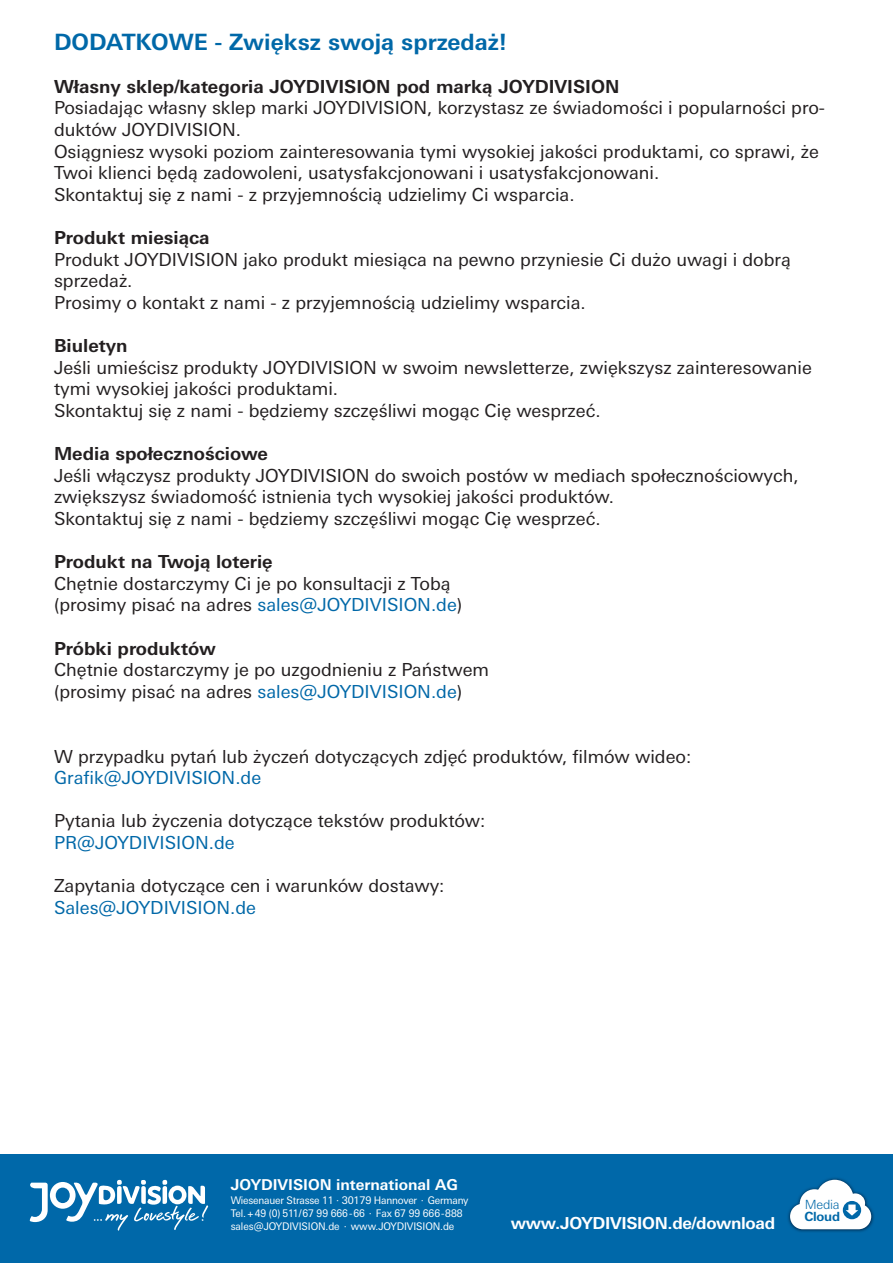
<style>
.page{position:relative;width:893px;height:1263px;background:#fff}
.page>*{position:absolute;margin:0;border:0;box-sizing:border-box;transform-origin:0 0}
.t1{font:700 22.5px "Univers Next W1 G";color:#0068a8}
.t2{font:18px/21.6px "Univers Next W1 G";color:#231f20}
.t3{font:700 18px "Univers Next W1 G";color:#231f20}
.t4{font:18px "Univers Next W1 G";color:#0068a8}
.t5{font:700 16.5px "Univers Next W1 G";letter-spacing:-.02em;color:#fff}
.t6{font:700 15px "Univers Next W1 G";color:#fff}
.t7{font:300 12.6px "Univers Next W1 G";letter-spacing:-.02em;color:#0068a8}
.t8{font:700 12.6px "Univers Next W1 G";letter-spacing:-.02em;color:#0068a8}
.t9{font:10.5px/13.2px "Univers Next W1 G";letter-spacing:-.01em;color:#fff;scale:.95 1}
.s1{color:#0068a8}
</style>
<div class="page">
<div style="left:0;top:1154px;width:893px;height:109px;background:#0068a9"></div>
<svg style="left:29px;top:1180px;width:179px;height:50px"></svg>
<img style="left:788px;top:1178px;width:86px;height:54px">
<div style="left:790px;top:1204px;width:81px;height:25px;background:#fff;border-radius:13px"></div>
<div style="left:800px;top:1189px;width:29px;height:30px;background:#fff;border-radius:50%"></div>
<div style="left:845px;top:1193px;width:20px;height:20px;background:#fff;border-radius:50%"></div>
<div style="left:816px;top:1180px;width:37px;height:37px;background:#fff;border-radius:50%"></div>
<svg style="left:843px;top:1201px;width:18px;height:18px"></svg>
<p class="t1" style="left:54px;top:28px;width:454px">DODATKOWE - Zwiększ swoją sprzedaż!</p>
<p class="t3" style="left:54px;top:76px;width:567px">Własny sklep/kategoria JOYDIVISION pod marką JOYDIVISION</p>
<p class="t2" style="left:54px;top:97px;width:773px">Posiadając własny sklep marki JOYDIVISION, korzystasz ze świadomości i popularności pro&shy;duktów JOYDIVISION.<br>Osiągniesz wysoki poziom zainteresowania tymi wysokiej jakości produktami, co sprawi, że Twoi klienci będą zadowoleni, usatysfakcjonowani i usatysfakcjonowani.<br>Skontaktuj się z nami - z przyjemnością udzielimy Ci wsparcia.</p>
<p class="t3" style="left:54px;top:227px;width:157px">Produkt miesiąca</p>
<p class="t2" style="left:54px;top:248px;width:738px">Produkt JOYDIVISION jako produkt miesiąca na pewno przyniesie Ci dużo uwagi i dobrą sprzedaż.<br>Prosimy o kontakt z nami - z przyjemnością udzielimy wsparcia.</p>
<p class="t3" style="left:54px;top:335px;width:75px">Biuletyn</p>
<p class="t2" style="left:54px;top:356px;width:759px">Jeśli umieścisz produkty JOYDIVISION w swoim newsletterze, zwiększysz zainteresowanie tymi wysokiej jakości produktami.<br>Skontaktuj się z nami - będziemy szczęśliwi mogąc Cię wesprzeć.</p>
<p class="t3" style="left:54px;top:443px;width:215px">Media społecznościowe</p>
<p class="t2" style="left:54px;top:464px;width:746px">Jeśli włączysz produkty JOYDIVISION do swoich postów w mediach społecznościowych, zwiększysz świadomość istnienia tych wysokiej jakości produktów.<br>Skontaktuj się z nami - będziemy szczęśliwi mogąc Cię wesprzeć.</p>
<p class="t3" style="left:54px;top:551px;width:220px">Produkt na Twoją loterię</p>
<p class="t2" style="left:54px;top:572px;width:410px">Chętnie dostarczymy Ci je po konsultacji z Tobą (prosimy pisać na adres <span class="s1">sales@JOYDIVISION.de</span>)</p>
<p class="t3" style="left:54px;top:637px;width:163px">Próbki produktów</p>
<p class="t2" style="left:54px;top:659px;width:437px">Chętnie dostarczymy je po uzgodnieniu z Państwem (prosimy pisać na adres <span class="s1">sales@JOYDIVISION.de</span>)</p>
<p class="t2" style="left:54px;top:745px;width:639px">W przypadku pytań lub życzeń dotyczących zdjęć produktów, filmów wideo:</p>
<p class="t4" style="left:54px;top:767px;width:209px">Grafik@JOYDIVISION.de</p>
<p class="t2" style="left:54px;top:810px;width:433px">Pytania lub życzenia dotyczące tekstów produktów:</p>
<p class="t4" style="left:54px;top:832px;width:182px">PR@JOYDIVISION.de</p>
<p class="t2" style="left:54px;top:875px;width:392px">Zapytania dotyczące cen i warunków dostawy:</p>
<p class="t4" style="left:54px;top:897px;width:203px">Sales@JOYDIVISION.de</p>
<p class="t6" style="left:231px;top:1175px;width:229px">JOYDIVISION international AG</p>
<p class="t9" style="left:231px;top:1193px;width:252px">Wiesenauer Strasse 11 · 30179 Hannover · Germany<br>Tel. +49 (0) 511/67 99 666-66 · Fax 67 99 666-888 sales@JOYDIVISION.de · www.JOYDIVISION.de</p>
<p class="t5" style="left:511px;top:1213px;width:266px">www.JOYDIVISION.de/download</p>
<p class="t7" style="left:805px;top:1197px;width:36px">Media</p>
<p class="t8" style="left:804px;top:1208px;width:37px">Cloud</p>
</div>
